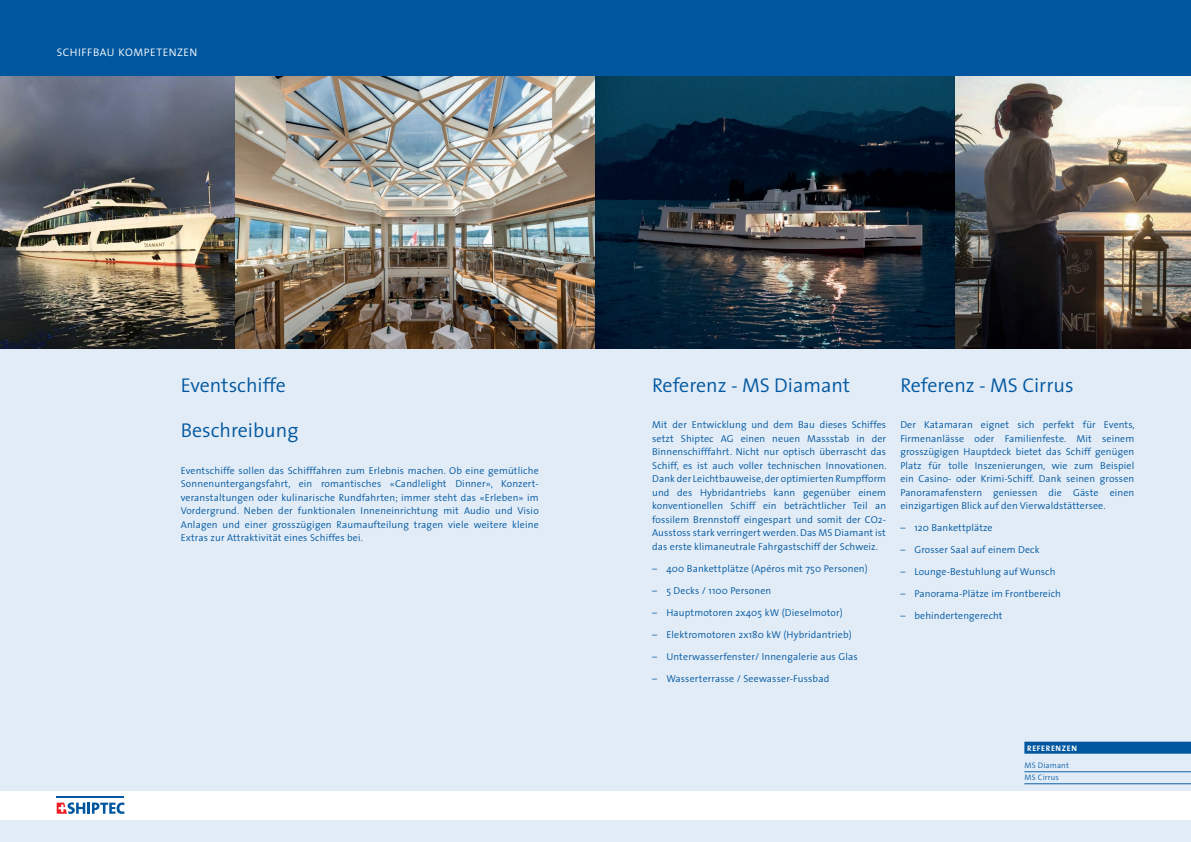
<style>
.page{position:relative;width:1191px;height:842px;background:#fff}
.page>*{position:absolute;margin:0;border:0;box-sizing:border-box;transform-origin:0 0}
.Titel{font:300 20px "The Sans";color:#01579f}
.Überschrift{font:300 11px "The Sans";letter-spacing:.05em;color:#fff}
.Lauftext{font:300 10px/13.5px "The Sans";letter-spacing:.01em;color:#01579f;text-align:justify}
.Kasten_Lauftext{font:300 8px "The Sans";letter-spacing:.015em;color:#1261a7}
.Kasten_Überschrift{font:700 8px "The Sans";letter-spacing:.075em;color:#fff}
</style>
<div class="page">
<div style="left:0;top:0;width:1191px;height:77px;background:#01579f"></div>
<div style="left:0;top:349px;width:1191px;height:493px;background:#e1ecf7"></div>
<div style="left:0;top:791px;width:1191px;height:28px;background:#fff"></div>
<svg style="left:57px;top:802px;width:68px;height:12px"></svg>
<hr style="left:57px;top:796px;width:67px;height:2px;background:#01579f">
<div style="left:1024px;top:742px;width:167px;height:12px;background:#01579f"></div>
<hr style="left:1024px;top:772px;width:167px;height:1px;background:#1261a7">
<hr style="left:1024px;top:784px;width:167px;height:1px;background:#1261a7">
<img style="left:0;top:77px;width:236px;height:272px">
<img style="left:236px;top:77px;width:359px;height:272px">
<svg style="left:595px;top:77px;width:360px;height:272px;background:#1b2f3f"></svg>
<img style="left:955px;top:77px;width:236px;height:272px">
<p class="Überschrift" style="left:57px;top:43px;width:142px">SCHIFFBAU KOMPETENZEN</p>
<p class="Titel" style="left:181px;top:368px;width:107px">Eventschiffe</p>
<p class="Titel" style="left:181px;top:414px;width:119px">Beschreibung</p>
<p class="Lauftext" style="left:181px;top:463px;width:359px">Eventschiffe sollen das Schifffahren zum Erlebnis machen. Ob eine gemütliche Sonnenuntergangsfahrt, ein romantisches «Candlelight Dinner», Konzert&shy;veranstaltungen oder kulinarische Rundfahrten; immer steht das «Erleben» im Vordergrund. Neben der funktionalen Inneneinrichtung mit Audio und Visio Anlagen und einer grosszügigen Raumaufteilung tragen viele weitere kleine Extras zur Attraktivität eines Schiffes bei.</p>
<p class="Titel" style="left:652px;top:368px;width:199px">Referenz - MS Diamant</p>
<p class="Lauftext" style="left:652px;top:418px;width:236px">Mit der Entwicklung und dem Bau dieses Schiffes setzt Shiptec AG einen neuen Massstab in der Binnenschifffahrt. Nicht nur optisch überrascht das Schiff, es ist auch voller technischen Innovationen.<br>Dank der Leichtbauweise, der optimierten Rumpfform und des Hybridantriebs kann gegenüber einem konventionellen Schiff ein beträchtlicher Teil an fossilem Brennstoff eingespart und somit der CO2- Ausstoss stark verringert werden. Das MS Diamant ist das erste klimaneutrale Fahrgastschiff der Schweiz.</p>
<p class="Lauftext" style="left:652px;top:561px;width:217px">– 400 Bankettplätze (Apéros mit 750 Personen)</p>
<p class="Lauftext" style="left:652px;top:583px;width:121px">– 5 Decks / 1100 Personen</p>
<p class="Lauftext" style="left:652px;top:605px;width:192px">– Hauptmotoren 2x405 kW (Dieselmotor)</p>
<p class="Lauftext" style="left:652px;top:627px;width:201px">– Elektromotoren 2x180 kW (Hybridantrieb)</p>
<p class="Lauftext" style="left:652px;top:649px;width:207px">– Unterwasserfenster/ Innengalerie aus Glas</p>
<p class="Lauftext" style="left:652px;top:671px;width:178px">– Wasserterrasse / Seewasser-Fussbad</p>
<p class="Titel" style="left:900px;top:368px;width:175px">Referenz - MS Cirrus</p>
<p class="Lauftext" style="left:900px;top:418px;width:236px">Der Katamaran eignet sich perfekt für Events, Firmenanlässe oder Familienfeste. Mit seinem grosszügigen Hauptdeck bietet das Schiff genügen Platz für tolle Inszenierungen, wie zum Beispiel ein Casino- oder Krimi-Schiff. Dank seinen grossen Panoramafenstern geniessen die Gäste einen einzigartigen Blick auf den Vierwaldstättersee.</p>
<p class="Lauftext" style="left:900px;top:521px;width:94px">– 120 Bankettplätze</p>
<p class="Lauftext" style="left:900px;top:543px;width:141px">– Grosser Saal auf einem Deck</p>
<p class="Lauftext" style="left:900px;top:565px;width:157px">– Lounge-Bestuhlung auf Wunsch</p>
<p class="Lauftext" style="left:900px;top:587px;width:162px">– Panorama-Plätze im Frontbereich</p>
<p class="Lauftext" style="left:900px;top:609px;width:104px">– behindertengerecht</p>
<p class="Kasten_Überschrift" style="left:1027px;top:741px;width:51px">REFERENZEN</p>
<p class="Kasten_Lauftext" style="left:1024px;top:759px;width:46px">MS Diamant</p>
<p class="Kasten_Lauftext" style="left:1024px;top:771px;width:36px">MS Cirrus</p>
</div>
